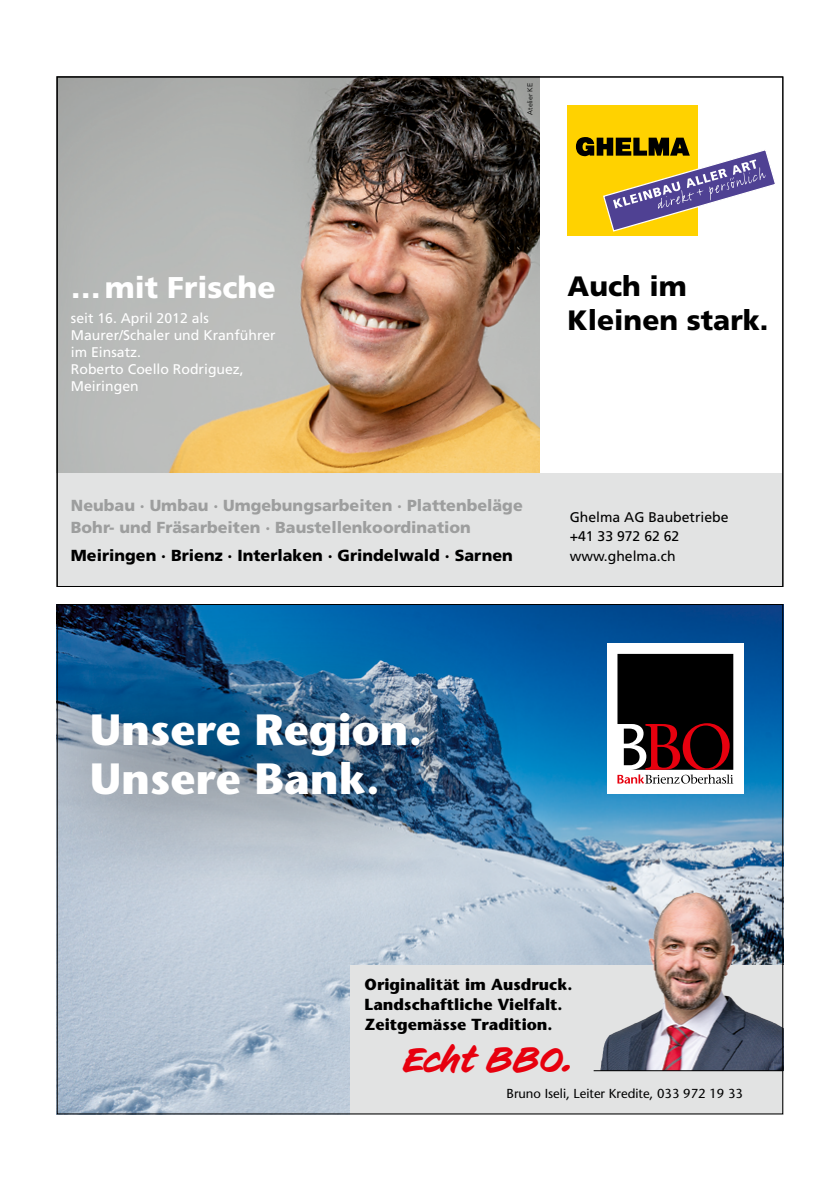
<style>
.page{position:relative;width:840px;height:1191px;background:#fff}
.page>*{position:absolute;margin:0;border:0;box-sizing:border-box;transform-origin:0 0}
.t1{font:700 43.6px/49.2px "Stone Sans Std";color:#fff}
.t2{font:italic 35px "CC Sign Language";color:#e7000e}
.t3{font:900 30px "Frutiger LT Std";color:#fff}
.t4{font:900 28px/34px "Frutiger LT Std";color:#000}
.t5{font:900 16px/22px "Frutiger LT Std";color:#9d9e9e}
.t6{font:700 16px/20px "Stone Sans Std";color:#000}
.t7{font:900 16px "Frutiger LT Std";color:#000}
.t8{font:14px/17px "Frutiger LT Std";color:#fff}
.t9{font:14px/19.6px "Frutiger LT Std";color:#000}
.t10{font:500 13px "Stone Sans Std";color:#000}
.t11{font:7px "Avenir LT Std";color:#000}
</style>
<div class="page">
<img style="left:59px;top:606px;width:721px;height:506px">
<div style="left:350px;top:965px;width:432px;height:149px;background:#e2e3e3"></div>
<div style="left:607px;top:643px;width:136px;height:151px;background:#fff"></div>
<svg style="left:617px;top:654px;width:115px;height:130px;background:#392325"></svg>
<div style="left:57px;top:604px;width:479px;height:313px;background:#000;opacity:.3"></div>
<img style="left:598px;top:884px;width:182px;height:186px">
<hr style="left:593px;top:1070px;width:189px;height:1px;background:#000">
<img style="left:59px;top:79px;width:480px;height:394px">
<div style="left:567px;top:105px;width:130px;height:130px;background:#ffd200"></div>
<svg style="left:575px;top:137px;width:200px;height:95px"></svg>
<div style="left:57px;top:473px;width:725px;height:114px;background:#e2e3e3"></div>
<p class="t11" style="left:525px;top:115px;width:33px;rotate:-90deg">Atelier KE</p>
<h3 class="t3" style="left:71px;top:269px;width:206px">…mit Frische</h3>
<p class="t8" style="left:71px;top:309px;width:206px">seit 16. April 2012 als<br>Maurer/Schaler und Kranführer im Einsatz.<br>Roberto Coello Rodriguez,<br>Meiringen</p>
<p class="t5" style="left:71px;top:494px;width:453px">Neubau · Umbau · Umgebungsarbeiten · Plattenbeläge<br>Bohr- und Fräsarbeiten · Baustellenkoordination</p>
<p class="t7" style="left:71px;top:546px;width:443px">Meiringen · Brienz · Interlaken · Grindelwald · Sarnen</p>
<h3 class="t4" style="left:567px;top:269px;width:202px">Auch im<br>Kleinen stark.</h3>
<p class="t9" style="left:569px;top:507px;width:160px">Ghelma AG Baubetriebe +41 33 972 62 62 www.ghelma.ch</p>
<h1 class="t1" style="left:90px;top:705px;width:334px">Unsere Region.<br>Unsere Bank.</h1>
<p class="t6" style="left:364px;top:974px;width:209px">Originalität im Ausdruck.<br>Landschaftliche Vielfalt.<br>Zeitgemässe Tradition.</p>
<h2 class="t2" style="left:402px;top:1040px;width:172px">Echt BBO.</h2>
<p class="t10" style="left:506px;top:1085px;width:238px">Bruno Iseli, Leiter Kredite, 033 972 19 33</p>
</div>
